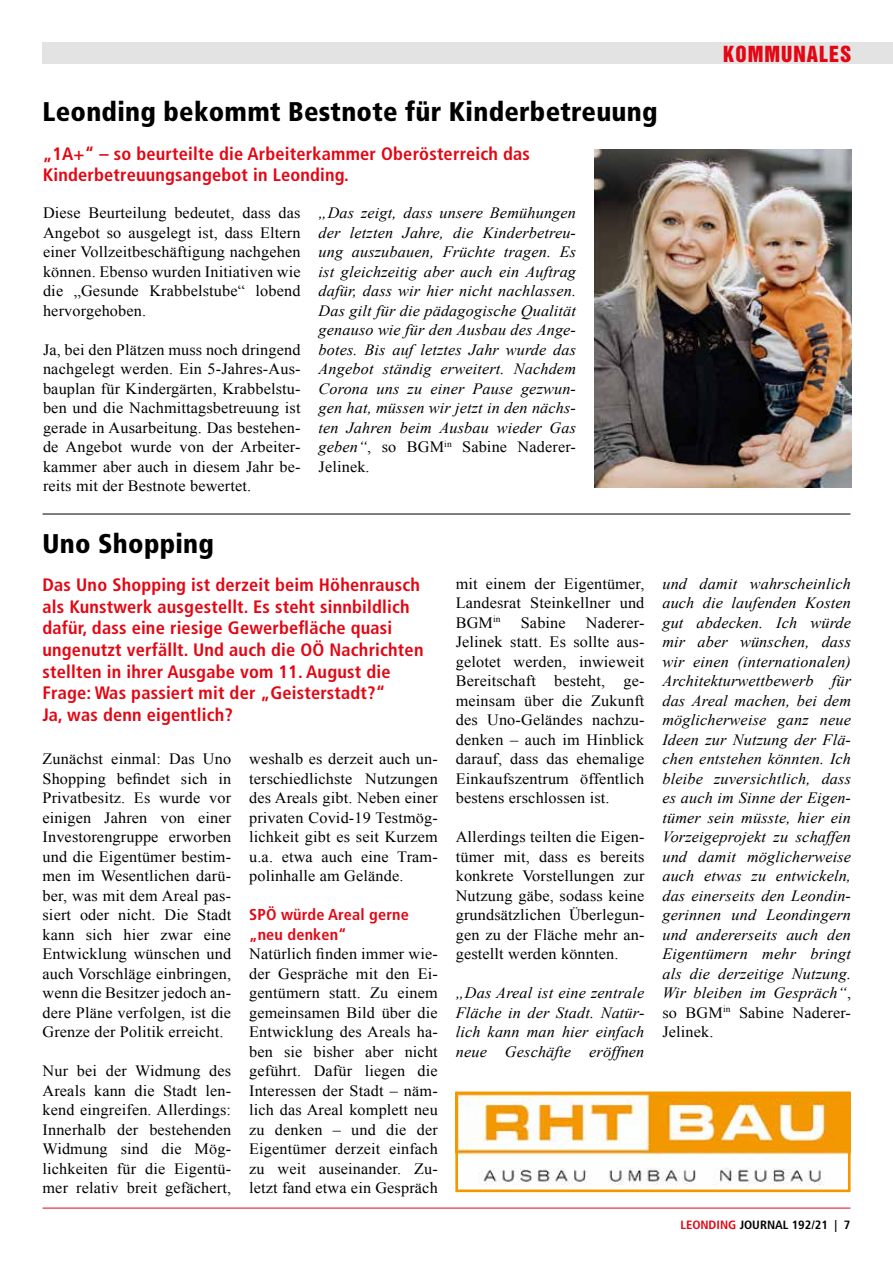
<style>
.page{position:relative;width:893px;height:1263px;background:#fff}
.page>*{position:absolute;margin:0;border:0;box-sizing:border-box;transform-origin:0 0}
.t1{font:900 condensed 27px "Frutiger";letter-spacing:.01em;color:#000}
.t2{font:20.25px "Helvetica Inserat";letter-spacing:.05em;color:#e30613}
.t3{font:700 condensed 18px/21.6px "Frutiger";letter-spacing:.01em;color:#e30613}
.t4{font:15.75px/19.5px "Times New Roman";letter-spacing:.01em;color:#000;text-align:justify}
.t5{font:italic 15.75px/19.5px "Times New Roman";letter-spacing:.01em;color:#000;text-align:justify}
.t6{font:700 condensed 15.75px/19.5px "Frutiger";letter-spacing:.01em;color:#e30613}
.t7{font:700 condensed 12px "Frutiger";color:#000;scale:1.05 1}
.s1{font-style:normal}
.s2{color:#e30613}
</style>
<div class="page">
<div style="left:43px;top:43px;width:850px;height:21px;background:#e3e3e3"></div>
<hr style="left:43px;top:1208px;width:807px;height:1px;background:#e30613">
<img style="left:459px;top:1096px;width:388px;height:88px">
<div style="left:455px;top:1092px;width:396px;height:100px;border:3px solid #f49800"></div>
<img style="left:594px;top:150px;width:257px;height:338px">
<hr style="left:43px;top:514px;width:807px;height:1px;background:#000">
<h1 class="t1" style="left:43px;top:95px;width:617px">Leonding bekommt Bestnote für Kinderbetreuung</h1>
<p class="t3" style="left:43px;top:143px;width:489px">„1A+“ – so beurteilte die Arbeiterkammer Oberösterreich das<br>Kinderbetreuungsangebot in Leonding.</p>
<p class="t4" style="left:43px;top:203px;width:259px">Diese Beurteilung bedeutet, dass das Angebot so ausgelegt ist, dass Eltern einer Vollzeitbeschäftigung nachgehen können. Ebenso wurden Initiativen wie die „Gesunde Krabbelstube“ lobend hervorgehoben.</p>
<p class="t4" style="left:43px;top:339px;width:259px">Ja, bei den Plätzen muss noch dringend nachgelegt werden. Ein 5-Jahres-Aus&shy;bauplan für Kindergärten, Krabbelstu&shy;ben und die Nachmittagsbetreuung ist gerade in Ausarbeitung. Das bestehen&shy;de Angebot wurde von der Arbeiter&shy;kammer aber auch in diesem Jahr be&shy;reits mit der Bestnote bewertet.</p>
<h1 class="t1" style="left:43px;top:527px;width:173px">Uno Shopping</h1>
<p class="t5" style="left:319px;top:203px;width:259px">„Das zeigt, dass unsere Bemühungen der letzten Jahre, die Kinderbetreu&shy;ung auszubauen, Früchte tragen. Es ist gleichzeitig aber auch ein Auftrag dafür, dass wir hier nicht nachlassen.<br>Das gilt für die pädagogische Qualität genauso wie für den Ausbau des Ange&shy;botes. Bis auf letztes Jahr wurde das Angebot ständig erweitert. Nachdem Corona uns zu einer Pause gezwun&shy;gen hat, müssen wir jetzt in den nächs&shy;ten Jahren beim Ausbau wieder Gas geben“<span class="s1">, so BGM</span><sup>in</sup> <span class="s1">Sabine Naderer-Jelinek.</span></p>
<p class="t2" style="left:723px;top:42px;width:130px">KOMMUNALES</p>
<p class="t3" style="left:43px;top:574px;width:382px">Das Uno Shopping ist derzeit beim Höhenrausch als Kunstwerk ausgestellt. Es steht sinnbildlich dafür, dass eine riesige Gewerbefläche quasi ungenutzt verfällt. Und auch die OÖ Nachrichten stellten in ihrer Ausgabe vom 11. August die Frage: Was passiert mit der „Geisterstadt?“<br>Ja, was denn eigentlich?</p>
<p class="t4" style="left:43px;top:749px;width:190px">Zunächst einmal: Das Uno Shopping befindet sich in Privatbesitz. Es wurde vor einigen Jahren von einer Investorengruppe erworben und die Eigentümer bestim&shy;men im Wesentlichen darü&shy;ber, was mit dem Areal pas&shy;siert oder nicht. Die Stadt kann sich hier zwar eine Entwicklung wünschen und auch Vorschläge einbringen, wenn die Besitzer jedoch an&shy;dere Pläne verfolgen, ist die Grenze der Politik erreicht.</p>
<p class="t4" style="left:43px;top:1061px;width:190px">Nur bei der Widmung des Areals kann die Stadt len&shy;kend eingreifen. Allerdings:<br>Innerhalb der bestehenden Widmung sind die Mög&shy;lichkeiten für die Eigentü&shy;mer relativ breit gefächert,</p>
<p class="t4" style="left:249px;top:749px;width:190px">weshalb es derzeit auch un&shy;terschiedlichste Nutzungen des Areals gibt. Neben einer privaten Covid-19 Testmög&shy;lichkeit gibt es seit Kurzem u.a. etwa auch eine Tram&shy;polinhalle am Gelände.</p>
<p class="t6" style="left:249px;top:905px;width:161px">SPÖ würde Areal gerne „neu denken“</p>
<p class="t4" style="left:249px;top:944px;width:190px">Natürlich finden immer wie&shy;der Gespräche mit den Ei&shy;gentümern statt. Zu einem gemeinsamen Bild über die Entwicklung des Areals ha&shy;ben sie bisher aber nicht geführt. Dafür liegen die Interessen der Stadt – näm&shy;lich das Areal komplett neu zu denken – und die der Eigentümer derzeit einfach zu weit auseinander. Zu&shy;letzt fand etwa ein Gespräch</p>
<p class="t4" style="left:456px;top:573px;width:190px">mit einem der Eigentümer, Landesrat Steinkellner und BGM<sup>in</sup></p>
<p class="t4" style="left:456px;top:612px;width:190px;text-indent:130px">Naderer-Jelinek statt. Es sollte aus&shy;gelotet werden, inwieweit Bereitschaft besteht, ge&shy;meinsam über die Zukunft des Uno-Geländes nachzu&shy;denken – auch im Hinblick darauf, dass das ehemalige Einkaufszentrum öffentlich bestens erschlossen ist.</p>
<p class="t4" style="left:456px;top:827px;width:190px">Allerdings teilten die Eigen&shy;tümer mit, dass es bereits konkrete Vorstellungen zur Nutzung gäbe, sodass keine grundsätzlichen Überlegun&shy;gen zu der Fläche mehr an&shy;gestellt werden könnten.</p>
<p class="t5" style="left:456px;top:983px;width:190px">„Das Areal ist eine zentrale Fläche in der Stadt. Natür&shy;lich kann man hier einfach neue Geschäfte eröffnen</p>
<p class="t4" style="left:521px;top:612px;width:46px">Sabine</p>
<p class="t5" style="left:662px;top:573px;width:190px">und damit wahrscheinlich auch die laufenden Kosten gut abdecken. Ich würde mir aber wünschen, dass wir einen (internationalen)<br>Architekturwettbewerb für das Areal machen, bei dem möglicherweise ganz neue Ideen zur Nutzung der Flä&shy;chen entstehen könnten. Ich bleibe zuversichtlich, dass es auch im Sinne der Eigen&shy;tümer sein müsste, hier ein Vorzeigeprojekt zu schaffen und damit möglicherweise auch etwas zu entwickeln, das einerseits den Leondin&shy;gerinnen und Leondingern und andererseits auch den Eigentümern mehr bringt als die derzeitige Nutzung.<br>Wir bleiben im Gespräch“<span class="s1">, so BGM</span><sup>in</sup> <span class="s1">Sabine Naderer-Jelinek.</span></p>
<p class="t7" style="left:680px;top:1218px;width:163px"><span class="s2">LEONDING</span> JOURNAL 192/21 | 7</p>
</div>
